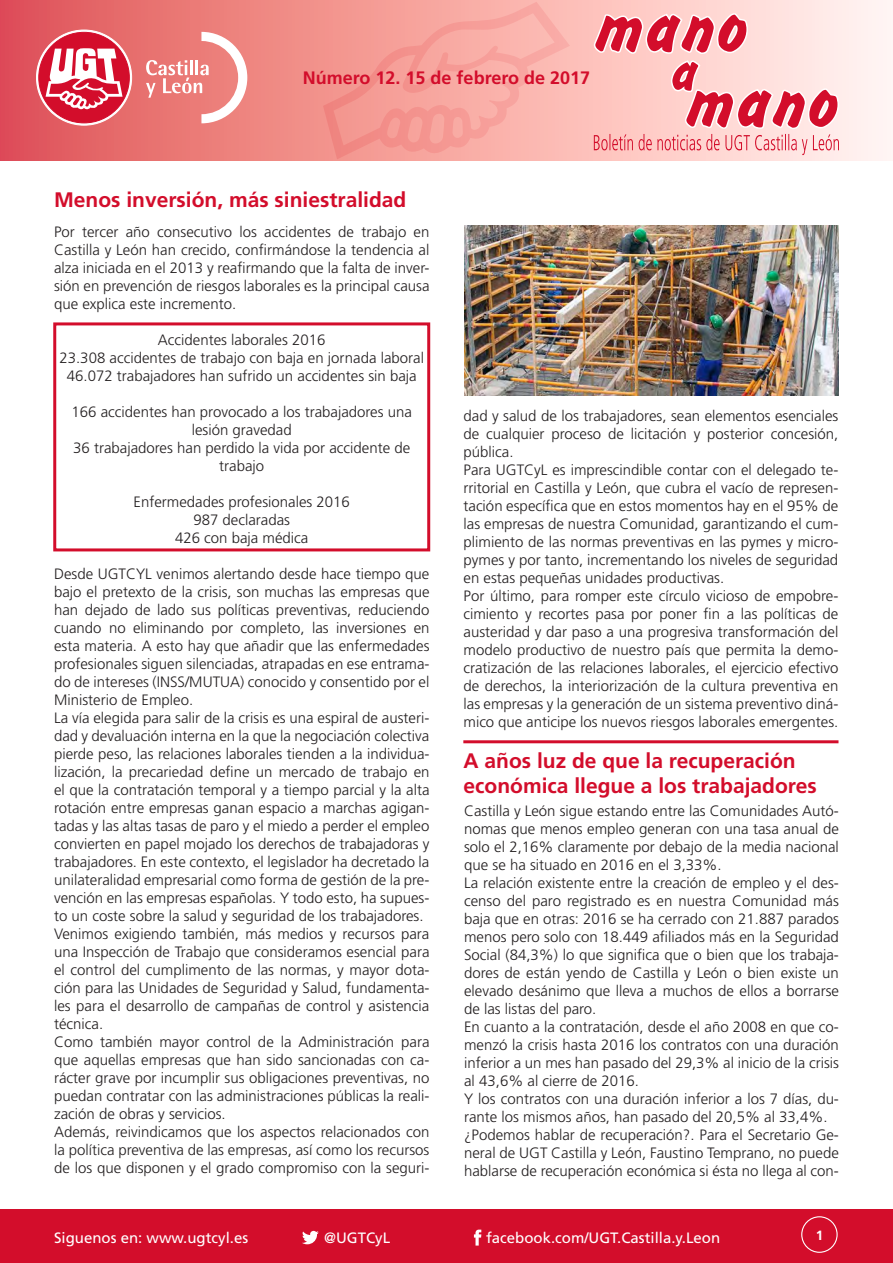
<style>
.page{position:relative;width:893px;height:1263px;background:#fff}
.page>*{position:absolute;margin:0;border:0;box-sizing:border-box;transform-origin:0 0}
.t1{font:700 21px/25.2px "Frutiger LT Std";color:#d30d2b}
.t2{font:700 18px "Frutiger LT Std";color:#d30d2b}
.t3{font:300 15px/18px "Frutiger LT Std";color:#231f20;text-align:justify}
.t4{font:15px "Frutiger LT Std";color:#fff}
.t5{font:700 13.35px "Frutiger LT Std";color:#fff}
</style>
<div class="page">
<svg style="left:0;top:0;width:891px;height:161px"></svg>
<svg style="left:36px;top:30px;width:96px;height:95px"></svg>
<div style="left:39px;top:32px;width:90px;height:91px;background:#d30d2b;border-radius:50%"></div>
<svg style="left:46px;top:48px;width:77px;height:63px"></svg>
<svg style="left:146px;top:32px;width:101px;height:91px"></svg>
<div style="left:0;top:1209px;width:893px;height:54px;background:#d30d2b"></div>
<div style="left:801px;top:1216px;width:37px;height:37px;border:1px solid #fff;border-radius:50%"></div>
<svg style="left:593px;top:13px;width:247px;height:142px"></svg>
<svg style="left:302px;top:1231px;width:17px;height:13px"></svg>
<svg style="left:474px;top:1229px;width:7px;height:16px"></svg>
<div style="left:53px;top:322px;width:377px;height:229px;border:3px solid #d30d2b"></div>
<img style="left:464px;top:225px;width:375px;height:170px">
<hr style="left:463px;top:740px;width:375px;height:3px;background:#d30d2b">
<p class="t2" style="left:303px;top:68px;width:289px">Número 12. 15 de febrero de 2017</p>
<p class="t1" style="left:54px;top:187px;width:354px">Menos inversión, más siniestralidad</p>
<p class="t3" style="left:54px;top:223px;width:377px">Por tercer año consecutivo los accidentes de trabajo en Castilla y León han crecido, confirmándose la tendencia al alza iniciada en el 2013 y reafirmando que la falta de inver&shy;sión en prevención de riesgos laborales es la principal causa que explica este incremento.</p>
<p class="t3" style="left:158px;top:331px;width:169px">Accidentes laborales 2016</p>
<p class="t3" style="left:59px;top:349px;width:366px">23.308 accidentes de trabajo con baja en jornada laboral</p>
<p class="t3" style="left:67px;top:367px;width:351px">46.072 trabajadores han sufrido un accidentes sin baja</p>
<p class="t3" style="left:72px;top:403px;width:342px;text-align:center">166 accidentes han provocado a los trabajadores una lesión gravedad</p>
<p class="t3" style="left:73px;top:439px;width:339px;text-align:center">36 trabajadores han perdido la vida por accidente de trabajo</p>
<p class="t3" style="left:134px;top:493px;width:218px">Enfermedades profesionales 2016</p>
<p class="t3" style="left:193px;top:511px;width:98px">987 declaradas</p>
<p class="t3" style="left:175px;top:529px;width:135px">426 con baja médica</p>
<p class="t3" style="left:54px;top:565px;width:377px">Desde UGTCYL venimos alertando desde hace tiempo que bajo el pretexto de la crisis, son muchas las empresas que han dejado de lado sus políticas preventivas, reduciendo cuando no eliminando por completo, las inversiones en esta materia. A esto hay que añadir que las enfermedades profesionales siguen silenciadas, atrapadas en ese entrama&shy;do de intereses (INSS/MUTUA) conocido y consentido por el Ministerio de Empleo.</p>
<p class="t3" style="left:54px;top:709px;width:377px">La vía elegida para salir de la crisis es una espiral de austeri&shy;dad y devaluación interna en la que la negociación colectiva pierde peso, las relaciones laborales tienden a la individua&shy;lización, la precariedad define un mercado de trabajo en el que la contratación temporal y a tiempo parcial y la alta rotación entre empresas ganan espacio a marchas agigan&shy;tadas y las altas tasas de paro y el miedo a perder el empleo convierten en papel mojado los derechos de trabajadoras y trabajadores. En este contexto, el legislador ha decretado la unilateralidad empresarial como forma de gestión de la pre&shy;vención en las empresas españolas. Y todo esto, ha supues&shy;to un coste sobre la salud y seguridad de los trabajadores.</p>
<p class="t3" style="left:54px;top:925px;width:377px">Venimos exigiendo también, más medios y recursos para una Inspección de Trabajo que consideramos esencial para el control del cumplimento de las normas, y mayor dota&shy;ción para las Unidades de Seguridad y Salud, fundamenta&shy;les para el desarrollo de campañas de control y asistencia técnica.</p>
<p class="t3" style="left:54px;top:1033px;width:377px">Como también mayor control de la Administración para que aquellas empresas que han sido sancionadas con ca&shy;rácter grave por incumplir sus obligaciones preventivas, no puedan contratar con las administraciones públicas la reali&shy;zación de obras y servicios.</p>
<p class="t3" style="left:54px;top:1123px;width:377px">Además, reivindicamos que los aspectos relacionados con la política preventiva de las empresas, así como los recursos de los que disponen y el grado compromiso con la seguri-</p>
<p class="t3" style="left:463px;top:407px;width:376px">dad y salud de los trabajadores, sean elementos esenciales de cualquier proceso de licitación y posterior concesión, pública.</p>
<p class="t3" style="left:463px;top:461px;width:376px">Para UGTCyL es imprescindible contar con el delegado te&shy;rritorial en Castilla y León, que cubra el vacío de represen&shy;tación específica que en estos momentos hay en el 95% de las empresas de nuestra Comunidad, garantizando el cum&shy;plimiento de las normas preventivas en las pymes y micro&shy;pymes y por tanto, incrementando los niveles de seguridad en estas pequeñas unidades productivas.</p>
<p class="t3" style="left:463px;top:587px;width:376px">Por último, para romper este círculo vicioso de empobre&shy;cimiento y recortes pasa por poner fin a las políticas de austeridad y dar paso a una progresiva transformación del modelo productivo de nuestro país que permita la demo&shy;cratización de las relaciones laborales, el ejercicio efectivo de derechos, la interiorización de la cultura preventiva en las empresas y la generación de un sistema preventivo diná&shy;mico que anticipe los nuevos riesgos laborales emergentes.</p>
<p class="t1" style="left:463px;top:748px;width:355px">A años luz de que la recuperación económica llegue a los trabajadores</p>
<p class="t3" style="left:464px;top:802px;width:376px">Castilla y León sigue estando entre las Comunidades Autó&shy;nomas que menos empleo generan con una tasa anual de solo el 2,16% claramente por debajo de la media nacional que se ha situado en 2016 en el 3,33%.</p>
<p class="t3" style="left:464px;top:874px;width:376px">La relación existente entre la creación de empleo y el des&shy;censo del paro registrado es en nuestra Comunidad más baja que en otras: 2016 se ha cerrado con 21.887 parados menos pero solo con 18.449 afiliados más en la Seguridad Social (84,3%) lo que significa que o bien que los trabaja&shy;dores de están yendo de Castilla y León o bien existe un elevado desánimo que lleva a muchos de ellos a borrarse de las listas del paro.</p>
<p class="t3" style="left:464px;top:1018px;width:376px">En cuanto a la contratación, desde el año 2008 en que co&shy;menzó la crisis hasta 2016 los contratos con una duración inferior a un mes han pasado del 29,3% al inicio de la crisis al 43,6% al cierre de 2016.</p>
<p class="t3" style="left:464px;top:1090px;width:376px">Y los contratos con una duración inferior a los 7 días, du&shy;rante los mismos años, han pasado del 20,5% al 33,4%.</p>
<p class="t3" style="left:464px;top:1126px;width:376px">¿Podemos hablar de recuperación?. Para el Secretario Ge&shy;neral de UGT Castilla y León, Faustino Temprano, no puede hablarse de recuperación económica si ésta no llega al con-</p>
<p class="t4" style="left:54px;top:1229px;width:196px">Siguenos en: www.ugtcyl.es</p>
<p class="t4" style="left:324px;top:1229px;width:68px">@UGTCyL</p>
<p class="t4" style="left:486px;top:1229px;width:236px">facebook.com/UGT.Castilla.y.Leon</p>
<p class="t5" style="left:816px;top:1227px;width:9px">1</p>
</div>
